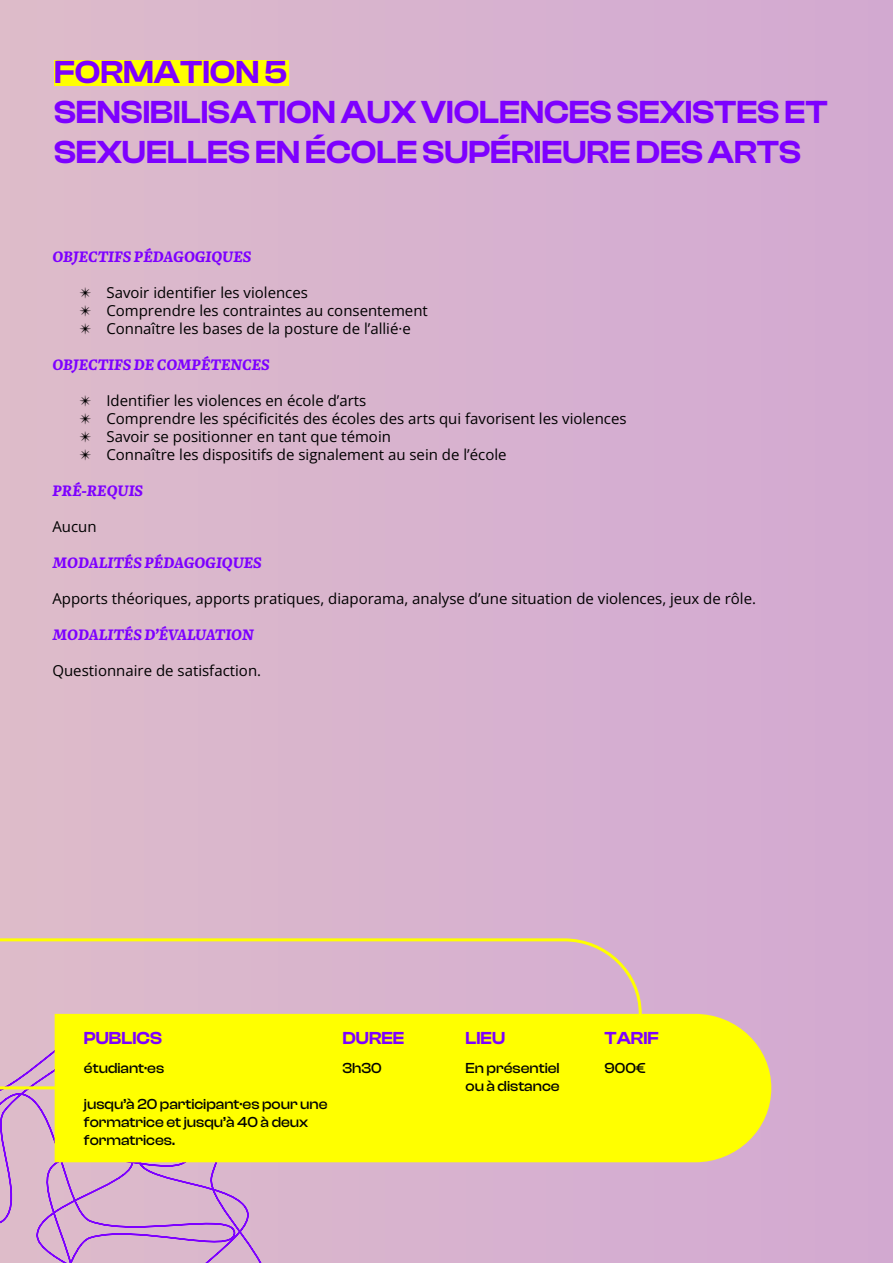
<style>
.page{position:relative;width:893px;height:1263px;background:#d7b2cf}
.page>*{position:absolute;margin:0;border:0;box-sizing:border-box;transform-origin:0 0}
.t1{font:700 33px/39.6px "Clash Display Variable";color:#7d00ff}
.t2{font:700 18px "Clash Display Variable";color:#7d00ff}
.t3{font:15px/18px "Open Sans";color:#000}
.t4{font:500 15px/18px "Clash Display";color:#020203}
.t5{font:italic 700 15px "Rowan";color:#7d00ff}
</style>
<div class="page">
<svg style="left:0;top:1091px;width:291px;height:172px"></svg>
<div style="left:55px;top:1014px;width:716px;height:148px;background:#ff0"></div>
<svg style="left:0;top:938px;width:643px;height:153px"></svg>
<div style="left:54px;top:60px;width:234px;height:26px;background:#ff0"></div>
<h1 class="t1" style="left:54px;top:53px;width:775px">FORMATION 5<br>SENSIBILISATION AUX VIOLENCES SEXISTES ET<br>SEXUELLES EN ÉCOLE SUPÉRIEURE DES ARTS</h1>
<p class="t5" style="left:52px;top:247px;width:200px">OBJECTIFS PÉDAGOGIQUES</p>
<p class="t3" style="left:79px;top:283px;width:350px">✴ Savoir identifier les violences<br>✴ Comprendre les contraintes au consentement ✴ Connaître les bases de la posture de l’allié·e</p>
<p class="t5" style="left:52px;top:355px;width:219px">OBJECTIFS DE COMPÉTENCES</p>
<p class="t3" style="left:79px;top:391px;width:549px">✴ Identifier les violences en école d’arts<br>✴ Comprendre les spécificités des écoles des arts qui favorisent les violences ✴ Savoir se positionner en tant que témoin<br>✴ Connaître les dispositifs de signalement au sein de l’école</p>
<p class="t5" style="left:52px;top:481px;width:92px">PRÉ-REQUIS</p>
<p class="t3" style="left:52px;top:517px;width:46px">Aucun</p>
<p class="t5" style="left:52px;top:553px;width:211px">MODALITÉS PÉDAGOGIQUES</p>
<p class="t3" style="left:52px;top:589px;width:705px">Apports théoriques, apports pratiques, diaporama, analyse d’une situation de violences, jeux de rôle.</p>
<p class="t5" style="left:52px;top:625px;width:203px">MODALITÉS D’ÉVALUATION</p>
<p class="t3" style="left:52px;top:661px;width:210px">Questionnaire de satisfaction.</p>
<p class="t2" style="left:84px;top:1028px;width:79px">PUBLICS</p>
<p class="t2" style="left:342px;top:1028px;width:63px">DUREE</p>
<p class="t2" style="left:466px;top:1028px;width:41px">LIEU</p>
<p class="t4" style="left:84px;top:1059px;width:82px">étudiant·es</p>
<p class="t4" style="left:84px;top:1095px;width:245px">jusqu’à 20 participant·es pour une formatrice et jusqu’à 40 à deux formatrices.</p>
<p class="t4" style="left:342px;top:1059px;width:41px">3h30</p>
<p class="t4" style="left:466px;top:1059px;width:96px">En présentiel ou à distance</p>
<p class="t2" style="left:604px;top:1028px;width:56px">TARIF</p>
<p class="t4" style="left:604px;top:1059px;width:43px">900€</p>
</div>
